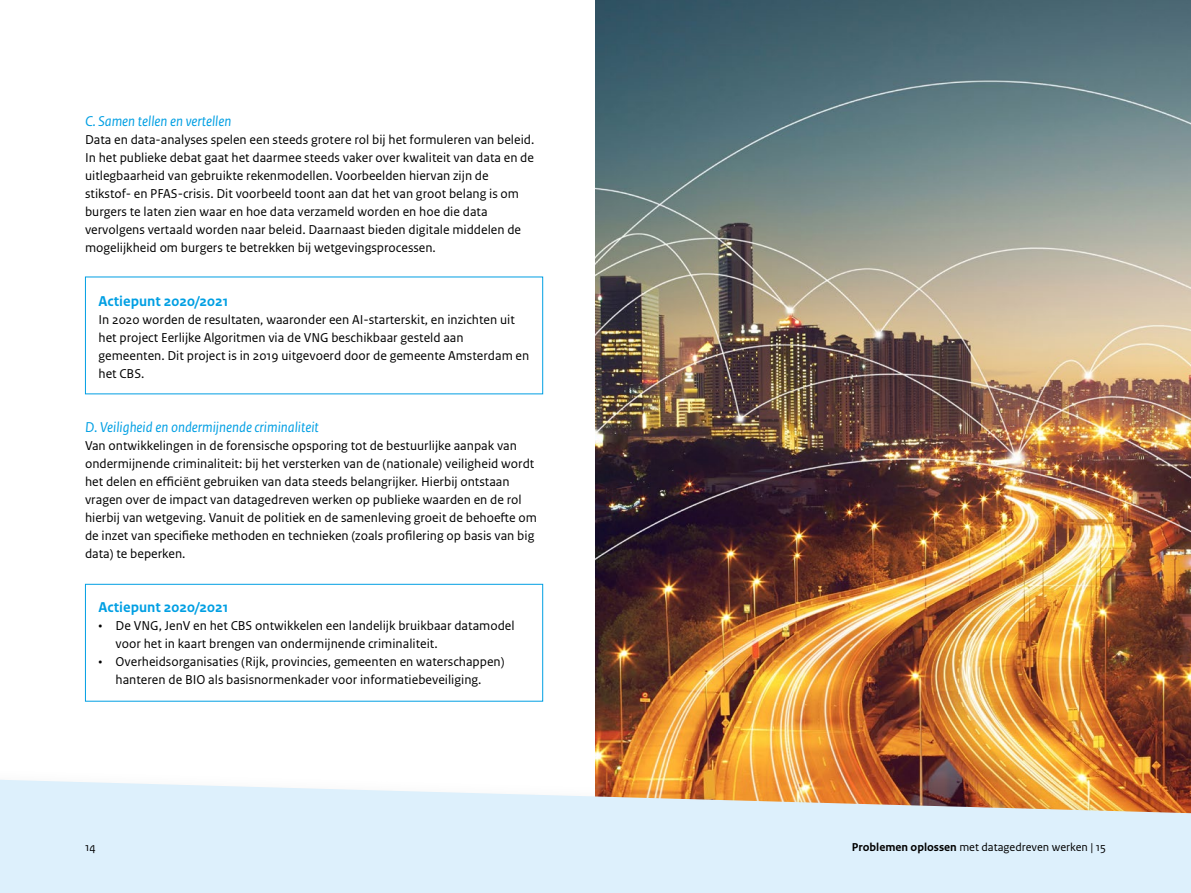
<style>
.page{position:relative;width:1191px;height:893px;background:#fff}
.page>*{position:absolute;margin:0;border:0;box-sizing:border-box;transform-origin:0 0}
.P_-_Plat_Titel_in_ka{font:italic 15px "Rijksoverheid Sans Text";color:#009fe3}
.P_-_Plat_Titel_in_ka-2{font:700 15px "Rijksoverheid Sans Text";color:#009fe3}
.P_-_Plat{font:13.5px/18px "Rijksoverheid Sans Text";color:#000}
.P_-_Plat_Titel_in_ka-3{font:13.5px/18px "Rijksoverheid Sans Text";color:#000}
.t1{font:12px "Rijksoverheid Sans Text";color:#000}
.s1{font-weight:700}
</style>
<div class="page">
<img style="left:595px;top:0;width:596px;height:765px">
<div style="left:0;top:765px;width:1191px;height:128px;background:#000;opacity:.05"></div>
<svg style="left:0;top:779px;width:1191px;height:114px;background:#dce3e5"></svg>
<div style="left:85px;top:584px;width:458px;height:118px;border:1px solid #009fe3"></div>
<p class="P_-_Plat_Titel_in_ka" style="left:85px;top:113px;width:148px">C. Samen tellen en vertellen</p>
<p class="P_-_Plat" style="left:85px;top:131px;width:451px">Data en data-analyses spelen een steeds grotere rol bij het formuleren van beleid.<br>In het publieke debat gaat het daarmee steeds vaker over kwaliteit van data en de uitlegbaarheid van gebruikte rekenmodellen. Voorbeelden hiervan zijn de stikstof- en PFAS-crisis. Dit voorbeeld toont aan dat het van groot belang is om burgers te laten zien waar en hoe data verzameld worden en hoe die data vervolgens vertaald worden naar beleid. Daarnaast bieden digitale middelen de mogelijkheid om burgers te betrekken bij wetgevingsprocessen.</p>
<p class="P_-_Plat_Titel_in_ka-2" style="left:99px;top:293px;width:131px">Actiepunt 2020/2021</p>
<p class="P_-_Plat" style="left:99px;top:311px;width:432px">In 2020 worden de resultaten, waaronder een AI-starterskit, en inzichten uit het project Eerlijke Algoritmen via de VNG beschikbaar gesteld aan gemeenten. Dit project is in 2019 uitgevoerd door de gemeente Amsterdam en het CBS.</p>
<p class="P_-_Plat_Titel_in_ka" style="left:85px;top:419px;width:235px">D. Veiligheid en ondermijnende criminaliteit</p>
<p class="P_-_Plat_Titel_in_ka-3" style="left:85px;top:437px;width:453px">Van ontwikkelingen in de forensische opsporing tot de bestuurlijke aanpak van ondermijnende criminaliteit: bij het versterken van de (nationale) veiligheid wordt het delen en efficiënt gebruiken van data steeds belangrijker. Hierbij ontstaan vragen over de impact van datagedreven werken op publieke waarden en de rol hierbij van wetgeving. Vanuit de politiek en de samenleving groeit de behoefte om de inzet van specifieke methoden en technieken (zoals profilering op basis van big data) te beperken.</p>
<p class="P_-_Plat_Titel_in_ka-2" style="left:99px;top:599px;width:131px">Actiepunt 2020/2021</p>
<p class="P_-_Plat" style="left:116px;top:617px;width:400px;text-indent:-17px">• De VNG, JenV en het CBS ontwikkelen een landelijk bruikbaar datamodel voor het in kaart brengen van ondermijnende criminaliteit.</p>
<p class="P_-_Plat" style="left:99px;top:653px;width:407px;text-align:center">• Overheidsorganisaties (Rijk, provincies, gemeenten en waterschappen) hanteren de BIO als basisnormenkader voor informatiebeveiliging.</p>
<p class="t1" style="left:85px;top:840px;width:12px">14</p>
<p class="t1" style="left:852px;top:840px;width:255px"><span class="s1">Problemen oplossen</span> met datagedreven werken | 15</p>
</div>
